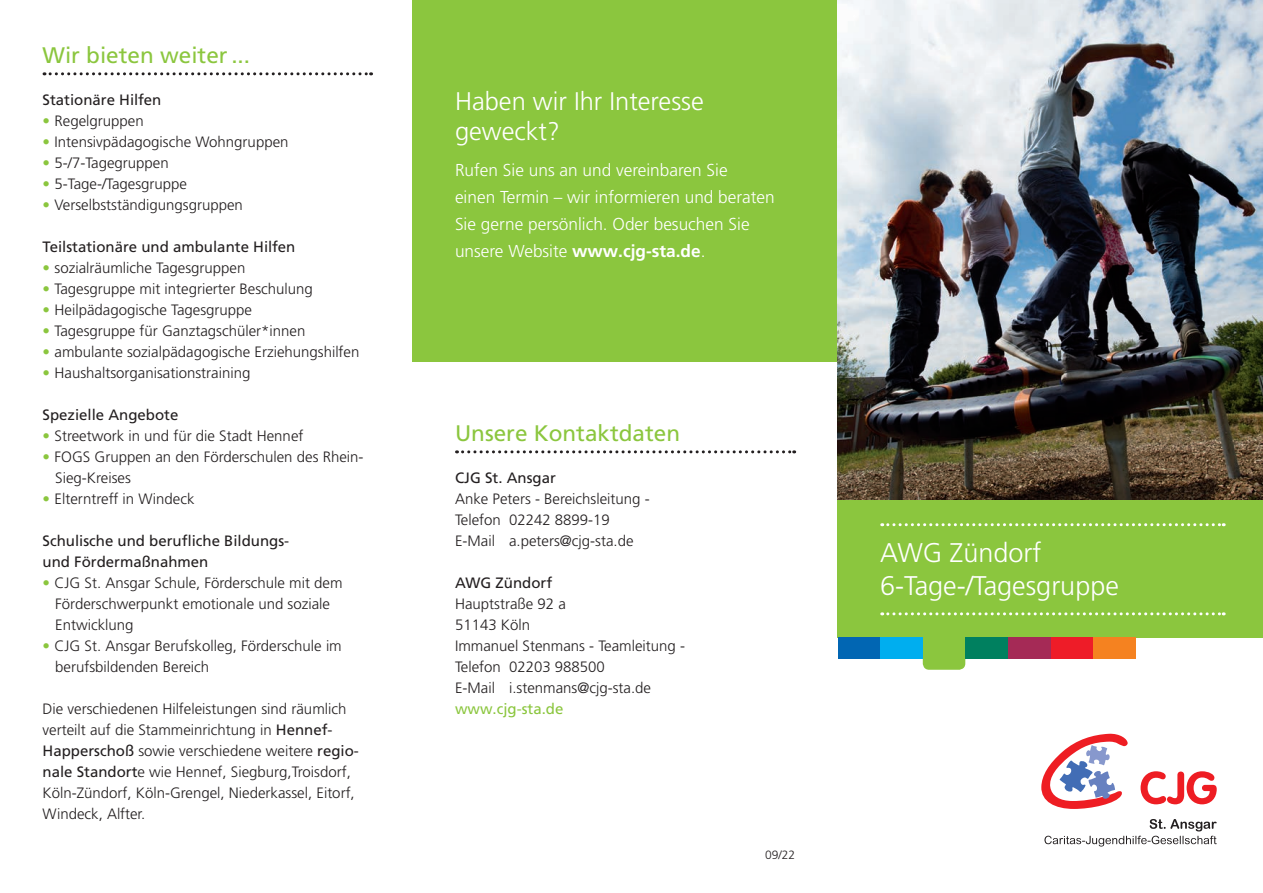
<style>
.page{position:relative;width:1263px;height:893px;background:#fff}
.page>*{position:absolute;margin:0;border:0;box-sizing:border-box;transform-origin:0 0}
.t1{font:300 27px/33px "Frutiger LT Pro";color:#fff}
.t2{font:300 25.5px/30.6px "Frutiger LT Pro";color:#fff}
.t3{font:22.5px "Frutiger LT Pro";color:#8bc63e}
.t4{font:300 17.25px/27px "Frutiger LT Pro";color:#fff}
.t5{font:300 15px/21px "Frutiger LT Pro";color:#231f20}
.t6{font:15px/21px "Frutiger LT Pro";color:#231f20}
.t7{font:15px "Frutiger LT Pro";color:#8bc63e}
.t8{font:300 12px "Frutiger LT Pro";color:#231f20}
.s1{color:#8bc63e}
.s2{font-weight:400}
.s3{font-weight:700}
</style>
<div class="page">
<div style="left:412px;top:0;width:426px;height:361px;background:#8bc63e"></div>
<div style="left:838px;top:500px;width:425px;height:138px;background:#8bc63e"></div>
<img style="left:838px;top:0;width:425px;height:500px">
<div style="left:923px;top:638px;width:42px;height:32px;background:#8bc63e;border-radius:6px"></div>
<div style="left:838px;top:638px;width:42px;height:21px;background:#0166b3"></div>
<div style="left:880px;top:638px;width:43px;height:21px;background:#00aeef"></div>
<div style="left:923px;top:638px;width:42px;height:21px;background:#8bc63e"></div>
<div style="left:965px;top:638px;width:43px;height:21px;background:#00805f"></div>
<div style="left:1050px;top:638px;width:43px;height:21px;background:#ee1c28"></div>
<div style="left:1093px;top:638px;width:42px;height:21px;background:#f58220"></div>
<div style="left:1008px;top:638px;width:42px;height:21px;background:#a52a56"></div>
<svg style="left:1041px;top:733px;width:87px;height:76px"></svg>
<svg style="left:1140px;top:771px;width:77px;height:33px"></svg>
<svg style="left:1044px;top:819px;width:173px;height:27px"></svg>
<svg style="left:44px;top:72px;width:328px;height:3px"></svg>
<svg style="left:456px;top:450px;width:339px;height:3px"></svg>
<svg style="left:882px;top:523px;width:342px;height:3px"></svg>
<svg style="left:882px;top:612px;width:342px;height:3px"></svg>
<h3 class="t3" style="left:43px;top:42px;width:209px">Wir bieten weiter ...</h3>
<p class="t6" style="left:43px;top:89px;width:120px">Stationäre Hilfen</p>
<p class="t5" style="left:43px;top:110px;width:103px"><span class="s1">•</span> Regelgruppen</p>
<p class="t5" style="left:43px;top:131px;width:247px"><span class="s1">•</span> Intensivpädagogische Wohngruppen</p>
<p class="t5" style="left:43px;top:152px;width:128px"><span class="s1">•</span> 5-/7-Tagegruppen</p>
<p class="t5" style="left:43px;top:173px;width:146px"><span class="s1">•</span> 5-Tage-/Tagesgruppe</p>
<p class="t5" style="left:43px;top:194px;width:202px"><span class="s1">•</span> Verselbstständigungsgruppen</p>
<p class="t6" style="left:43px;top:236px;width:254px">Teilstationäre und ambulante Hilfen</p>
<p class="t5" style="left:43px;top:257px;width:204px"><span class="s1">•</span> sozialräumliche Tagesgruppen</p>
<p class="t5" style="left:43px;top:278px;width:272px"><span class="s1">•</span> Tagesgruppe mit integrierter Beschulung</p>
<p class="t5" style="left:43px;top:299px;width:211px"><span class="s1">•</span> Heilpädagogische Tagesgruppe</p>
<p class="t5" style="left:43px;top:320px;width:264px"><span class="s1">•</span> Tagesgruppe für Ganztagschüler*innen</p>
<p class="t5" style="left:43px;top:341px;width:318px"><span class="s1">•</span> ambulante sozialpädagogische Erziehungshilfen</p>
<p class="t5" style="left:43px;top:362px;width:209px"><span class="s1">•</span> Haushaltsorganisationstraining</p>
<p class="t6" style="left:43px;top:404px;width:137px">Spezielle Angebote</p>
<p class="t5" style="left:43px;top:425px;width:262px"><span class="s1">•</span> Streetwork in und für die Stadt Hennef</p>
<p class="t5" style="left:55px;top:446px;width:310px;text-indent:-13px"><span class="s1">•</span> FOGS Gruppen an den Förderschulen des Rhein-<br>Sieg-Kreises</p>
<p class="t5" style="left:43px;top:488px;width:154px"><span class="s1">•</span> Elterntreff in Windeck</p>
<p class="t6" style="left:43px;top:530px;width:248px">Schulische und berufliche Bildungs&shy;und Fördermaßnahmen</p>
<p class="t5" style="left:55px;top:572px;width:289px;text-indent:-13px"><span class="s1">•</span> CJG St. Ansgar Schule, Förderschule mit dem<br>Förderschwerpunkt emotionale und soziale<br>Entwicklung</p>
<p class="t5" style="left:55px;top:635px;width:288px;text-indent:-13px"><span class="s1">•</span> CJG St. Ansgar Berufskolleg, Förderschule im berufsbildenden Bereich</p>
<p class="t5" style="left:43px;top:698px;width:318px">Die verschiedenen Hilfeleistungen sind räumlich verteilt auf die Stammeinrichtung in <span class="s2">Hennef-Happerschoß</span> sowie verschiedene weitere <span class="s2">regio&shy;nale Standort</span>e wie Hennef, Siegburg,Troisdorf, Köln-Zündorf, Köln-Grengel, Niederkassel, Eitorf, Windeck, Alfter.</p>
<h2 class="t2" style="left:455px;top:86px;width:250px">Haben wir Ihr Interesse geweckt?</h2>
<p class="t4" style="left:455px;top:157px;width:321px">Rufen Sie uns an und vereinbaren Sie<br>einen Termin – wir informieren und beraten Sie gerne persönlich. Oder besuchen Sie unsere Website <span class="s3">www.cjg-sta.de</span>.</p>
<h3 class="t3" style="left:455px;top:420px;width:227px">Unsere Kontaktdaten</h3>
<p class="t6" style="left:455px;top:467px;width:102px">CJG St. Ansgar</p>
<p class="t5" style="left:455px;top:488px;width:196px">Anke Peters - Bereichsleitung -<br>Telefon 02242 8899-19<br>E-Mail a.peters@cjg-sta.de</p>
<p class="t6" style="left:455px;top:572px;width:99px">AWG Zündorf</p>
<p class="t5" style="left:455px;top:593px;width:232px">Hauptstraße 92 a<br>51143 Köln<br>Immanuel Stenmans - Teamleitung -<br>Telefon 02203 988500<br>E-Mail i.stenmans@cjg-sta.de</p>
<p class="t7" style="left:455px;top:700px;width:110px">www.cjg-sta.de</p>
<p class="t8" style="left:765px;top:848px;width:32px">09/22</p>
<h1 class="t1" style="left:880px;top:537px;width:240px">AWG Zündorf<br>6-Tage-/Tagesgruppe</h1>
</div>
